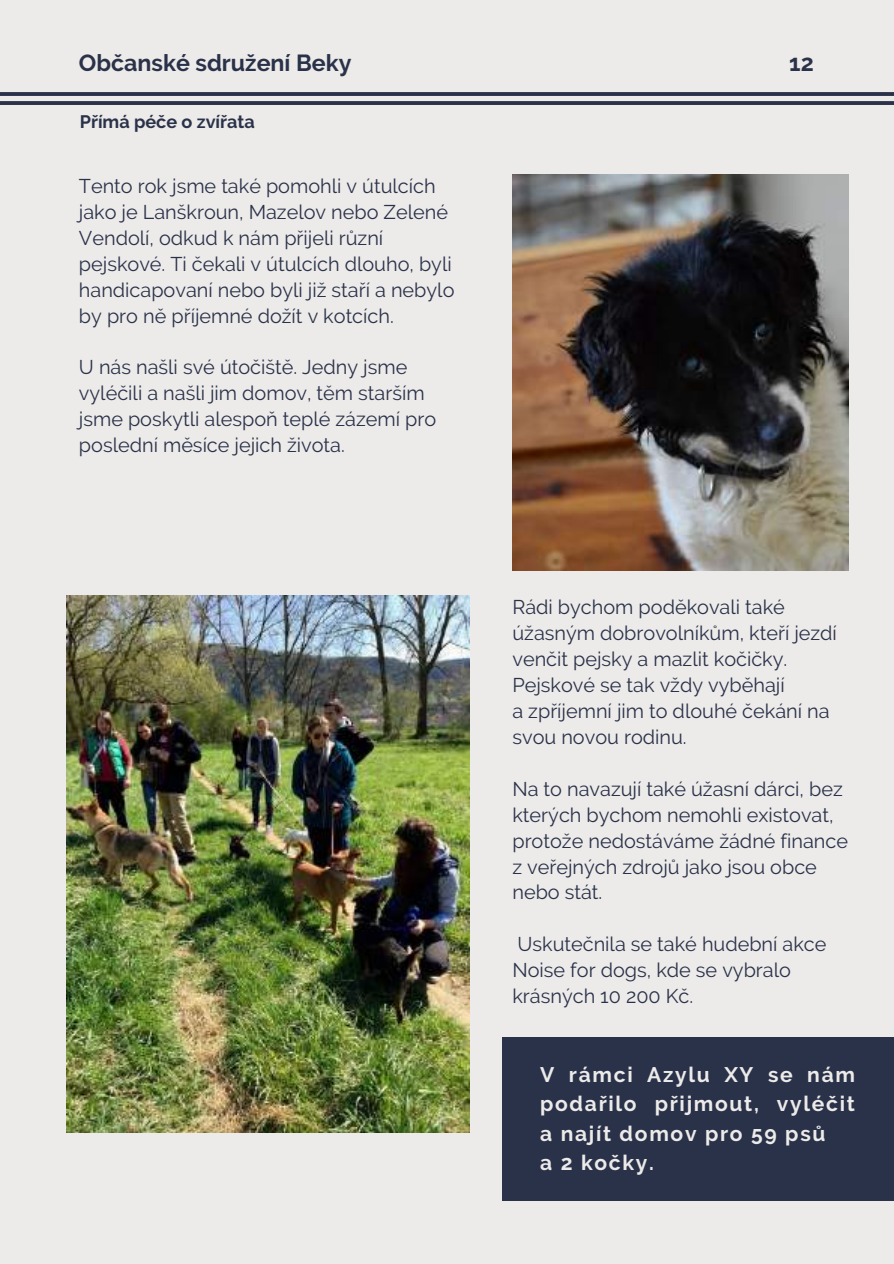
<style>
.page{position:relative;width:894px;height:1264px;background:#fff}
.page>*{position:absolute;margin:0;border:0;box-sizing:border-box;transform-origin:0 0}
.t1{font:700 23.25px "Raleway";color:#2a324a}
.t2{font:700 21px/29.2px "Raleway";letter-spacing:.08em;color:#edebe9}
.t3{font:19.8px/26px "Raleway";color:#2a324a}
.t4{font:700 18px "Raleway";color:#2a324a}
</style>
<div class="page">
<div style="left:0;top:0;width:893px;height:1263px;background:#edebe9"></div>
<svg style="left:0;top:92px;width:893px;height:13px"></svg>
<img style="left:512px;top:174px;width:336px;height:396px">
<img style="left:66px;top:595px;width:403px;height:537px">
<div style="left:502px;top:1036px;width:391px;height:164px;background:#2a324a"></div>
<p class="t1" style="left:79px;top:49px;width:274px">Občanské sdružení Beky</p>
<p class="t1" style="left:789px;top:49px;width:26px">12</p>
<p class="t4" style="left:80px;top:112px;width:176px">Přímá péče o zvířata</p>
<p class="t3" style="left:79px;top:173px;width:377px">Tento rok jsme také pomohli v útulcích jako je Lanškroun, Mazelov nebo Zelené Vendolí, odkud k nám přijeli různí pejskové. Ti čekali v útulcích dlouho, byli handicapovaní nebo byli již staří a nebylo by pro ně příjemné dožít v kotcích.</p>
<p class="t3" style="left:79px;top:354px;width:358px">U nás našli své útočiště. Jedny jsme vyléčili a našli jim domov, těm starším jsme poskytli alespoň teplé zázemí pro poslední měsíce jejich života.</p>
<p class="t3" style="left:512px;top:594px;width:326px">Rádi bychom poděkovali také úžasným dobrovolníkům, kteří jezdí venčit pejsky a mazlit kočičky.<br>Pejskové se tak vždy vyběhají<br>a zpříjemní jim to dlouhé čekání na svou novou rodinu.</p>
<p class="t3" style="left:512px;top:775px;width:337px">Na to navazují také úžasní dárci, bez kterých bychom nemohli existovat, protože nedostáváme žádné finance z veřejných zdrojů jako jsou obce nebo stát.</p>
<p class="t3" style="left:512px;top:931px;width:315px">Uskutečnila se také hudební akce<br>Noise for dogs, kde se vybralo krásných 10 200 Kč.</p>
<p class="t2" style="left:540px;top:1059px;width:316px">V rámci Azylu XY se nám podařilo přijmout, vyléčit a najít domov pro 59 psů<br>a 2 kočky.</p>
</div>
